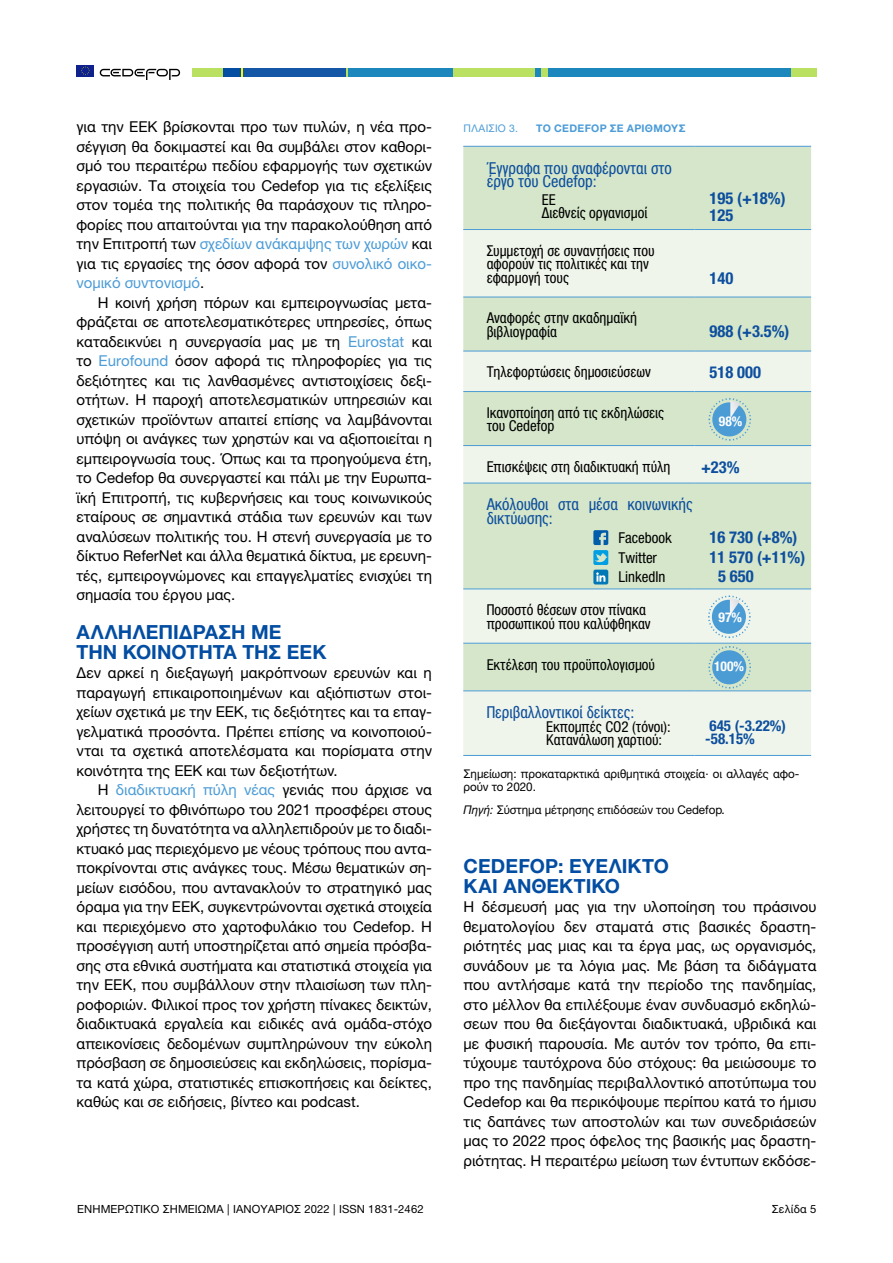
<style>
.page{position:relative;width:893px;height:1263px;background:#fff}
.page>*{position:absolute;margin:0;border:0;box-sizing:border-box;transform-origin:0 0}
.t1{font:700 19.5px/19.5px "Helvetica Neue LTW1 G";letter-spacing:.005em;color:#034da2}
.t2{font:700 condensed 16.5px/16.2px "Helvetica Neue LTW1 G";color:#0d4f9e}
.t3{font:condensed 16.5px/13.5px "Helvetica Neue LTW1 G";color:#0d4f9e}
.t4{font:condensed 16.5px/13.5px "Helvetica Neue LTW1 G";color:#0e4f9d}
.t5{font:condensed 16.5px "Helvetica Neue LTW1 G";color:#0f4f9b}
.t6{font:15px/19.5px "Helvetica Neue LTW1 G";color:#000;text-align:justify}
.t7{font:condensed 15px/13.5px "Helvetica Neue LTW1 G";color:#000}
.t8{font:700 condensed 15px/13.5px "Helvetica Neue LTW1 G";color:#0d4f9e}
.t9{font:700 condensed 13.5px "Helvetica Neue LTW1 G";color:#fff}
.t10{font:700 condensed 13.5px "Helvetica Neue LTW1 G";color:#fffffc}
.t11{font:12px/13.5px "Helvetica Neue LTW1 G";color:#000}
.t12{font:11.25px "Helvetica Neue LTW1 G";letter-spacing:.01em;color:#000}
.t13{font:700 10.5px "Helvetica Neue LTW1 G";letter-spacing:.03em;color:#4c9cd7}
.t14{font:10.5px "Helvetica Neue LTW1 G";letter-spacing:.025em;color:#4c9cd7}
.s1{color:#4c9cd7}
.s2{font-style:italic}
</style>
<div class="page">
<div style="left:77px;top:65px;width:17px;height:11px;background:#0f218c"></div>
<svg style="left:81px;top:66px;width:9px;height:9px"></svg>
<svg style="left:100px;top:69px;width:80px;height:11px"></svg>
<div style="left:193px;top:68px;width:30px;height:9px;background:#bae061"></div>
<div style="left:347px;top:68px;width:106px;height:9px;background:#1c87bd"></div>
<div style="left:453px;top:68px;width:82px;height:9px;background:#bae061"></div>
<div style="left:535px;top:68px;width:7px;height:9px;background:#1c87bd"></div>
<div style="left:548px;top:68px;width:243px;height:9px;background:#1c87bd"></div>
<div style="left:542px;top:68px;width:6px;height:9px;background:#bae061"></div>
<div style="left:223px;top:68px;width:18px;height:9px;background:#034da3"></div>
<svg style="left:241px;top:68px;width:2px;height:9px"></svg>
<svg style="left:345px;top:68px;width:2px;height:9px"></svg>
<div style="left:243px;top:68px;width:102px;height:9px;background:#1457a6"></div>
<div style="left:791px;top:68px;width:26px;height:9px;background:#bae061"></div>
<div style="left:463px;top:147px;width:348px;height:82px;background:#d5e6ca"></div>
<svg style="left:463px;top:230px;width:348px;height:525px;background:#e1edda"></svg>
<hr style="left:463px;top:146px;width:232px;height:1px;background:#4b9bd5">
<hr style="left:695px;top:146px;width:116px;height:1px;background:#4b9bd5">
<hr style="left:463px;top:229px;width:232px;height:1px;background:#4b9bd5">
<hr style="left:695px;top:229px;width:116px;height:1px;background:#4b9bd5">
<hr style="left:463px;top:297px;width:232px;height:1px;background:#4b9bd5">
<hr style="left:695px;top:297px;width:116px;height:1px;background:#4b9bd5">
<hr style="left:463px;top:351px;width:232px;height:1px;background:#4b9bd5">
<hr style="left:695px;top:351px;width:116px;height:1px;background:#4b9bd5">
<hr style="left:463px;top:391px;width:232px;height:1px;background:#4b9bd5">
<hr style="left:695px;top:391px;width:116px;height:1px;background:#4b9bd5">
<hr style="left:463px;top:445px;width:232px;height:1px;background:#4b9bd5">
<hr style="left:695px;top:445px;width:116px;height:1px;background:#4b9bd5">
<hr style="left:463px;top:483px;width:232px;height:1px;background:#4b9bd5">
<hr style="left:695px;top:483px;width:116px;height:1px;background:#4b9bd5">
<hr style="left:463px;top:588px;width:232px;height:1px;background:#4b9bd5">
<hr style="left:695px;top:588px;width:116px;height:1px;background:#4b9bd5">
<hr style="left:463px;top:643px;width:232px;height:1px;background:#4b9bd5">
<hr style="left:695px;top:643px;width:116px;height:1px;background:#4b9bd5">
<hr style="left:463px;top:690px;width:232px;height:1px;background:#4b9bd5">
<hr style="left:695px;top:690px;width:116px;height:1px;background:#4b9bd5">
<hr style="left:463px;top:755px;width:232px;height:1px;background:#4b9bd5">
<hr style="left:695px;top:755px;width:116px;height:1px;background:#4b9bd5">
<svg style="left:593px;top:530px;width:15px;height:35px"></svg>
<div style="left:593px;top:570px;width:15px;height:14px;background:#0078b5;border-radius:2px"></div>
<svg style="left:596px;top:572px;width:9px;height:10px"></svg>
<svg style="left:707px;top:595px;width:44px;height:44px;background:#a2cae0"></svg>
<svg style="left:708px;top:645px;width:44px;height:44px;background:#8fc0cf"></svg>
<svg style="left:708px;top:397px;width:44px;height:44px;background:#95c3d0"></svg>
<p class="t6" style="left:77px;top:117px;width:357px">για την ΕΕΚ βρίσκονται προ των πυλών, η νέα προ&shy;σέγγιση θα δοκιμαστεί και θα συμβάλει στον καθορι&shy;σμό του περαιτέρω πεδίου εφαρμογής των σχετικών εργασιών. Τα στοιχεία του Cedefop για τις εξελίξεις στον τομέα της πολιτικής θα παράσχουν τις πληρο&shy;φορίες που απαιτούνται για την παρακολούθηση από την Επιτροπή των <span class="s1">σχεδίων ανάκαμψης των χωρών</span> και για τις εργασίες της όσον αφορά τον <span class="s1">συνολικό οικο&shy;νομικό συντονισμό</span>.</p>
<p class="t6" style="left:77px;top:292px;width:357px;text-indent:21px">Η κοινή χρήση πόρων και εμπειρογνωσίας μετα&shy;φράζεται σε αποτελεσματικότερες υπηρεσίες, όπως καταδεικνύει η συνεργασία μας με τη <span class="s1">Eurostat</span> και το <span class="s1">Eurofound</span> όσον αφορά τις πληροφορίες για τις δεξιότητες και τις λανθασμένες αντιστοιχίσεις δεξι&shy;οτήτων. Η παροχή αποτελεσματικών υπηρεσιών και σχετικών προϊόντων απαιτεί επίσης να λαμβάνονται υπόψη οι ανάγκες των χρηστών και να αξιοποιείται η εμπειρογνωσία τους. Όπως και τα προηγούμενα έτη, το Cedefop θα συνεργαστεί και πάλι με την Ευρωπα&shy;ϊκή Επιτροπή, τις κυβερνήσεις και τους κοινωνικούς εταίρους σε σημαντικά στάδια των ερευνών και των αναλύσεων πολιτικής του. Η στενή συνεργασία με το δίκτυο ReferNet και άλλα θεματικά δίκτυα, με ερευνη&shy;τές, εμπειρογνώμονες και επαγγελματίες ενισχύει τη σημασία του έργου μας.</p>
<h1 class="t1" style="left:77px;top:622px;width:251px">ΑΛΛΗΛΕΠΊΔΡΑΣΗ ΜΕ<br>ΤΗΝ ΚΟΙΝΌΤΗΤΑ ΤΗΣ ΕΕΚ</h1>
<p class="t6" style="left:77px;top:663px;width:357px">Δεν αρκεί η διεξαγωγή μακρόπνοων ερευνών και η παραγωγή επικαιροποιημένων και αξιόπιστων στοι&shy;χείων σχετικά με την ΕΕΚ, τις δεξιότητες και τα επαγ&shy;γελματικά προσόντα. Πρέπει επίσης να κοινοποιού&shy;νται τα σχετικά αποτελέσματα και πορίσματα στην κοινότητα της ΕΕΚ και των δεξιοτήτων.</p>
<p class="t6" style="left:77px;top:780px;width:357px;text-indent:21px">Η <span class="s1">διαδικτυακή πύλη νέας</span> γενιάς που άρχισε να λειτουργεί το φθινόπωρο του 2021 προσφέρει στους χρήστες τη δυνατότητα να αλληλεπιδρούν με το διαδι&shy;κτυακό μας περιεχόμενο με νέους τρόπους που αντα&shy;ποκρίνονται στις ανάγκες τους. Μέσω θεματικών ση&shy;μείων εισόδου, που αντανακλούν το στρατηγικό μας όραμα για την ΕΕΚ, συγκεντρώνονται σχετικά στοιχεία και περιεχόμενο στο χαρτοφυλάκιο του Cedefop. Η προσέγγιση αυτή υποστηρίζεται από σημεία πρόσβα&shy;σης στα εθνικά συστήματα και στατιστικά στοιχεία για την ΕΕΚ, που συμβάλλουν στην πλαισίωση των πλη&shy;ροφοριών. Φιλικοί προς τον χρήστη πίνακες δεικτών, διαδικτυακά εργαλεία και ειδικές ανά ομάδα-στόχο απεικονίσεις δεδομένων συμπληρώνουν την εύκολη πρόσβαση σε δημοσιεύσεις και εκδηλώσεις, πορίσμα&shy;τα κατά χώρα, στατιστικές επισκοπήσεις και δείκτες, καθώς και σε ειδήσεις, βίντεο και podcast.</p>
<p class="t12" style="left:77px;top:1202px;width:348px">ΕΝΗΜΕΡΩΤΙΚΟ ΣΗΜΕΙΩΜΑ | ΙΑΝΟΥΑΡΙΟΣ 2022 | ISSN 1831-2462</p>
<p class="t14" style="left:463px;top:122px;width:56px">ΠΛΑΙΣΙΟ 3.</p>
<p class="t13" style="left:536px;top:122px;width:151px">ΤΟ CEDEFOP ΣΕ ΑΡΙΘΜΟΥΣ</p>
<p class="t3" style="left:487px;top:161px;width:187px">Έγγραφα που αναφέρονται στο έργο του Cedefop:</p>
<p class="t7" style="left:542px;top:193px;width:107px">ΕΕ<br>Διεθνείς οργανισμοί</p>
<p class="t2" style="left:709px;top:190px;width:78px">195 (+18%)<br>125</p>
<p class="t7" style="left:487px;top:244px;width:169px">Συμμετοχή σε συναντήσεις που αφορούν τις πολιτικές και την εφαρμογή τους</p>
<p class="t2" style="left:709px;top:270px;width:25px">140</p>
<p class="t7" style="left:487px;top:311px;width:152px">Αναφορές στην ακαδημαϊκή βιβλιογραφία</p>
<p class="t2" style="left:709px;top:323px;width:82px">988 (+3.5%)</p>
<p class="t7" style="left:487px;top:365px;width:166px">Τηλεφορτώσεις δημοσιεύσεων</p>
<p class="t2" style="left:709px;top:365px;width:53px">518 000</p>
<p class="t7" style="left:487px;top:406px;width:179px">Ικανοποίηση από τις εκδηλώσεις του Cedefop</p>
<p class="t7" style="left:487px;top:460px;width:185px">Επισκέψεις στη διαδικτυακή πύλη</p>
<p class="t2" style="left:701px;top:459px;width:40px">+23%</p>
<p class="t4" style="left:487px;top:498px;width:207px">Ακόλουθοι στα μέσα κοινωνικής δικτύωσης:</p>
<p class="t7" style="left:618px;top:528px;width:55px;line-height:19.5px">Facebook<br>Twitter<br>LinkedIn</p>
<p class="t2" style="left:709px;top:529px;width:89px">16 730 (+8%)</p>
<p class="t9" style="left:719px;top:413px;width:25px">98%</p>
<p class="t2" style="left:709px;top:549px;width:97px">11 570 (+11%)</p>
<p class="t2" style="left:718px;top:568px;width:37px">5 650</p>
<p class="t7" style="left:487px;top:603px;width:165px">Ποσοστό θέσεων στον πίνακα προσωπικού που καλύφθηκαν</p>
<p class="t7" style="left:487px;top:657px;width:170px">Εκτέλεση του προϋπολογισμού</p>
<p class="t5" style="left:487px;top:703px;width:149px">Περιβαλλοντικοί δείκτες:</p>
<p class="t7" style="left:546px;top:720px;width:126px">Εκπομπές CO2 (τόνοι):<br>Κατανάλωση χαρτιού:</p>
<p class="t8" style="left:705px;top:719px;width:82px">645 (-3.22%) -58.15%</p>
<p class="t9" style="left:718px;top:609px;width:25px">97%</p>
<p class="t10" style="left:714px;top:658px;width:31px">100%</p>
<p class="t11" style="left:463px;top:767px;width:337px">Σημείωση: προκαταρκτικά αριθμητικά στοιχεία· οι αλλαγές αφο&shy;ρούν το 2020.</p>
<p class="t11" style="left:463px;top:803px;width:263px"><span class="s2">Πηγή:</span> Σύστημα μέτρησης επιδόσεών του Cedefop<span class="s2">.</span></p>
<h1 class="t1" style="left:463px;top:856px;width:207px">CEDEFOP: ΕΥΈΛΙΚΤΟ<br>ΚΑΙ ΑΝΘΕΚΤΙΚΌ</h1>
<p class="t6" style="left:463px;top:897px;width:354px">Η δέσμευσή μας για την υλοποίηση του πράσινου θεματολογίου δεν σταματά στις βασικές δραστη&shy;ριότητές μας μιας και τα έργα μας, ως οργανισμός, συνάδουν με τα λόγια μας. Με βάση τα διδάγματα που αντλήσαμε κατά την περίοδο της πανδημίας, στο μέλλον θα επιλέξουμε έναν συνδυασμό εκδηλώ&shy;σεων που θα διεξάγονται διαδικτυακά, υβριδικά και με φυσική παρουσία. Με αυτόν τον τρόπο, θα επι&shy;τύχουμε ταυτόχρονα δύο στόχους: θα μειώσουμε το προ της πανδημίας περιβαλλοντικό αποτύπωμα του Cedefop και θα περικόψουμε περίπου κατά το ήμισυ τις δαπάνες των αποστολών και των συνεδριάσεών μας το 2022 προς όφελος της βασικής μας δραστη&shy;ριότητας. Η περαιτέρω μείωση των έντυπων εκδόσε-</p>
<p class="t12" style="left:772px;top:1201px;width:46px">Σελίδα 5</p>
</div>
